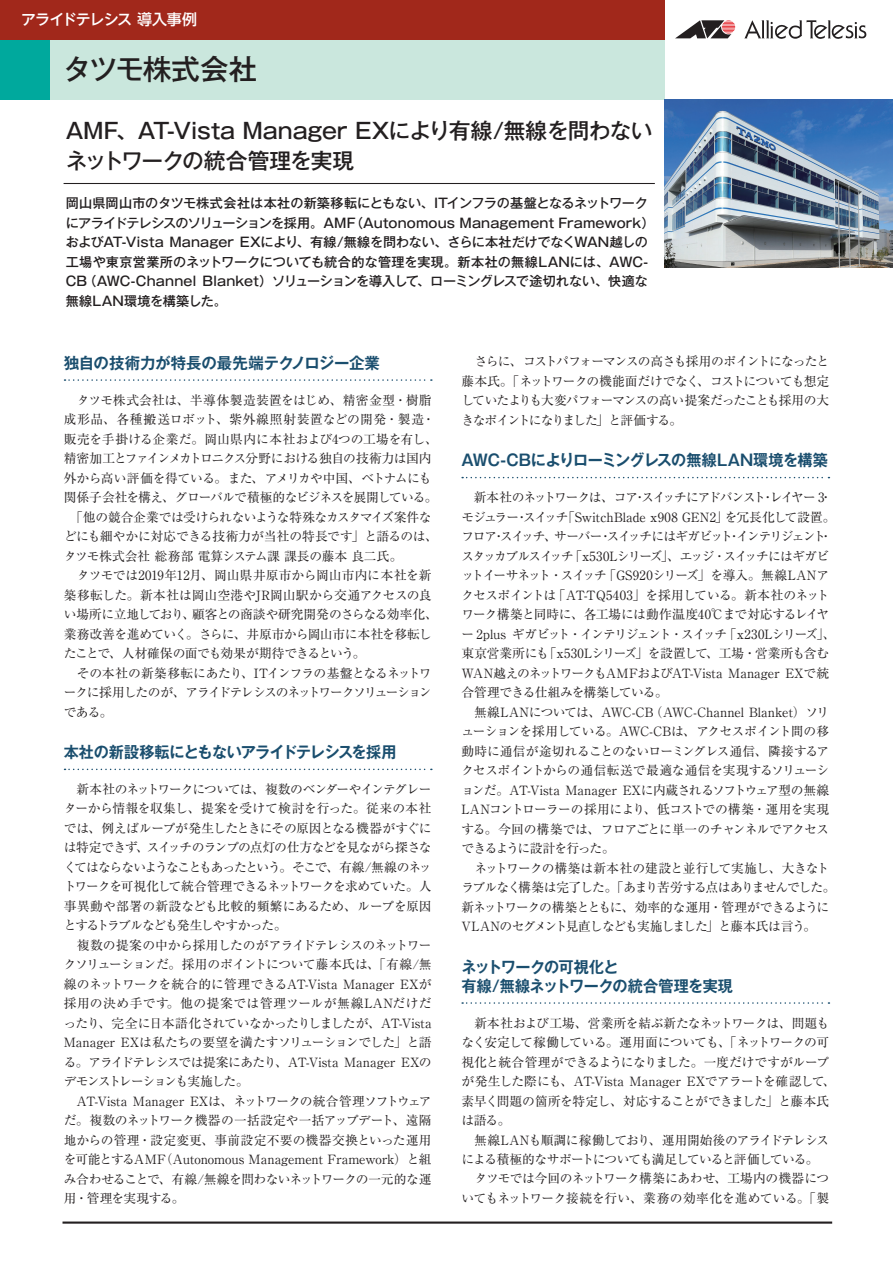
<style>
.page{position:relative;width:893px;height:1263px;background:#fff}
.page>*{position:absolute;margin:0;border:0;box-sizing:border-box;transform-origin:0 0}
.t1{font:500 28.5px "Gothic MB101 Pro";letter-spacing:-.02em;color:#231f20}
.t2{font:500 21.75px/30px "Gothic MB101 Pro";letter-spacing:-.02em;color:#231f20}
.t3{font:700 15.75px/19.2px "Gothic MB101 Pro De";letter-spacing:-.025em;color:#1a4e6e;scale:.96 1}
.t4{font:700 15.75px "Gothic MB101 Pro De";letter-spacing:-.025em;color:#1a4e6e}
.t5{font:500 15px "UD Shin Go NT Pr 6 N";letter-spacing:-.06em;color:#fff}
.t6{font:700 15px "UD Shin Go NT Pr 6 N De";letter-spacing:-.055em;color:#fff}
.t7{font:500 13.2px/19.5px "Gothic MB101 Pro";letter-spacing:-.005em;color:#231f20}
.t8{font:12.75px/19.5px "Ryumin Pro";letter-spacing:-.035em;color:#231f20}
.t9{font:12.75px/19.5px "Ryumin Pro";letter-spacing:-.055em;color:#231f20}
</style>
<div class="page">
<div style="left:33px;top:30px;width:631px;height:70px;background:#cae7dd"></div>
<div style="left:0;top:34px;width:49px;height:66px;background:#00a99d"></div>
<div style="left:0;top:0;width:664px;height:39px;background:#a1281b"></div>
<hr style="left:63px;top:1221px;width:769px;height:3px;background:#231f20">
<img style="left:664px;top:100px;width:229px;height:168px">
<svg style="left:675px;top:20px;width:60px;height:18px"></svg>
<svg style="left:744px;top:20px;width:122px;height:19px"></svg>
<svg style="left:65px;top:379px;width:367px;height:2px"></svg>
<svg style="left:65px;top:769px;width:367px;height:1px"></svg>
<svg style="left:462px;top:477px;width:367px;height:1px"></svg>
<svg style="left:462px;top:1002px;width:367px;height:2px"></svg>
<hr style="left:64px;top:183px;width:591px;height:1px;background:#231f20">
<p class="t5" style="left:21px;top:8px;width:177px">アライドテレシス 導入事例</p>
<p class="t6" style="left:30px;top:7px;width:178px">アライドテレシス 導入事例</p>
<h1 class="t1" style="left:63px;top:46px;width:196px">タツモ株式会社</h1>
<h2 class="t2" style="left:66px;top:113px;width:588px">AMF、AT-Vista Manager EXにより有線/無線を問わないネットワークの統合管理を実現</h2>
<p class="t7" style="left:66px;top:192px;width:590px">岡山県岡山市のタツモ株式会社は本社の新築移転にともない、ITインフラの基盤となるネットワークにアライドテレシスのソリューションを採用。AMF（Autonomous Management Framework）およびAT-Vista Manager EXにより、有線/無線を問わない、さらに本社だけでなくWAN越しの工場や東京営業所のネットワークについても統合的な管理を実現。新本社の無線LANには、AWC-CB（AWC-Channel Blanket）ソリューションを導入して、ローミングレスで途切れない、快適な無線LAN環境を構築した。</p>
<p class="t4" style="left:64px;top:350px;width:318px">独自の技術力が特長の最先端テクノロジー企業</p>
<p class="t8" style="left:64px;top:389px;width:376px;text-indent:13px">タツモ株式会社は、半導体製造装置をはじめ、精密金型・樹脂成形品、各種搬送ロボット、紫外線照射装置などの開発・製造・販売を手掛ける企業だ。岡山県内に本社および4つの工場を有し、精密加工とファインメカトロニクス分野における独自の技術力は国内外から高い評価を得ている。また、アメリカや中国、ベトナムにも関係子会社を構え、グローバルで積極的なビジネスを展開している。　「他の競合企業では受けられないような特殊なカスタマイズ案件などにも細やかに対応できる技術力が当社の特長です」と語るのは、タツモ株式会社 総務部 電算システム課 課長の藤本 良二氏。<br>　タツモでは2019年12月、岡山県井原市から岡山市内に本社を新築移転した。新本社は岡山空港やJR岡山駅から交通アクセスの良い場所に立地しており、顧客との商談や研究開発のさらなる効率化、業務改善を進めていく。さらに、井原市から岡山市に本社を移転したことで、人材確保の面でも効果が期待できるという。<br>　その本社の新築移転にあたり、ITインフラの基盤となるネットワークに採用したのが、アライドテレシスのネットワークソリューションである。</p>
<p class="t3" style="left:64px;top:741px;width:348px">本社の新設移転にともないアライドテレシスを採用</p>
<p class="t8" style="left:64px;top:778px;width:369px">　新本社のネットワークについては、複数のベンダーやインテグレーターから情報を収集し、提案を受けて検討を行った。従来の本社では、例えばループが発生したときにその原因となる機器がすぐには特定できず、スイッチのランプの点灯の仕方などを見ながら探さなくてはならないようなこともあったという。そこで、有線/無線のネットワークを可視化して統合管理できるネットワークを求めていた。人事異動や部署の新設なども比較的頻繁にあるため、ループを原因とするトラブルなども発生しやすかった。<br>　複数の提案の中から採用したのがアライドテレシスのネットワークソリューションだ。採用のポイントについて藤本氏は、「有線/無線のネットワークを統合的に管理できるAT-Vista Manager EXが採用の決め手です。他の提案では管理ツールが無線LANだけだったり、完全に日本語化されていなかったりしましたが、AT-Vista Manager EXは私たちの要望を満たすソリューションでした」と語る。アライドテレシスでは提案にあたり、AT-Vista Manager EXのデモンストレーションも実施した。<br>　AT-Vista Manager EXは、ネットワークの統合管理ソフトウェアだ。複数のネットワーク機器の一括設定や一括アップデート、遠隔地からの管理・設定変更、事前設定不要の機器交換といった運用を可能とするAMF（Autonomous Management Framework）と組み合わせることで、有線/無線を問わないネットワークの一元的な運用・管理を実現する。</p>
<p class="t8" style="left:461px;top:351px;width:369px;text-align:justify">　さらに、コストパフォーマンスの高さも採用のポイントになったと藤本氏。「ネットワークの機能面だけでなく、コストについても想定していたよりも大変パフォーマンスの高い提案だったことも採用の大きなポイントになりました」と評価する。</p>
<p class="t3" style="left:461px;top:449px;width:383px">AWC-CBによりローミングレスの無線LAN環境を構築</p>
<p class="t9" style="left:461px;top:487px;width:376px;text-indent:12px">新本社のネットワークは、コア・スイッチにアドバンスト・レイヤー 3・モジュラー・スイッチ「SwitchBlade x908 GEN2」を冗長化して設置。フロア・スイッチ、サーバー・スイッチにはギガビット・インテリジェント・スタッカブルスイッチ「x530Lシリーズ」、エッジ・スイッチにはギガビットイーサネット・スイッチ「GS920シリーズ」を導入。無線LANアクセスポイントは「AT-TQ5403」を採用している。新本社のネットワーク構築と同時に、各工場には動作温度40℃まで対応するレイヤー 2plus ギガビット・インテリジェント・スイッチ「x230Lシリーズ」、東京営業所にも「x530Lシリーズ」を設置して、工場・営業所も含むWAN越えのネットワークもAMFおよびAT-Vista Manager EXで統合管理できる仕組みを構築している。<br>　無線LANについては、AWC-CB（AWC-Channel Blanket）ソリューションを採用している。AWC-CBは、アクセスポイント間の移動時に通信が途切れることのないローミングレス通信、隣接するアクセスポイントからの通信転送で最適な通信を実現するソリューションだ。AT-Vista Manager EXに内蔵されるソフトウェア型の無線LANコントローラーの採用により、低コストでの構築・運用を実現する。今回の構築では、フロアごとに単一のチャンネルでアクセスできるように設計を行った。<br>　ネットワークの構築は新本社の建設と並行して実施し、大きなトラブルなく構築は完了した。「あまり苦労する点はありませんでした。新ネットワークの構築とともに、効率的な運用・管理ができるようにVLANのセグメント見直しなども実施しました」と藤本氏は言う。</p>
<p class="t3" style="left:461px;top:955px;width:284px">ネットワークの可視化と<br>有線/無線ネットワークの統合管理を実現</p>
<p class="t8" style="left:461px;top:1012px;width:376px">　新本社および工場、営業所を結ぶ新たなネットワークは、問題もなく安定して稼働している。運用面についても、「ネットワークの可視化と統合管理ができるようになりました。一度だけですがループが発生した際にも、AT-Vista Manager EXでアラートを確認して、素早く問題の箇所を特定し、対応することができました」と藤本氏は語る。<br>　無線LANも順調に稼働しており、運用開始後のアライドテレシスによる積極的なサポートについても満足していると評価している。<br>　タツモでは今回のネットワーク構築にあわせ、工場内の機器についてもネットワーク接続を行い、業務の効率化を進めている。「製</p>
</div>
